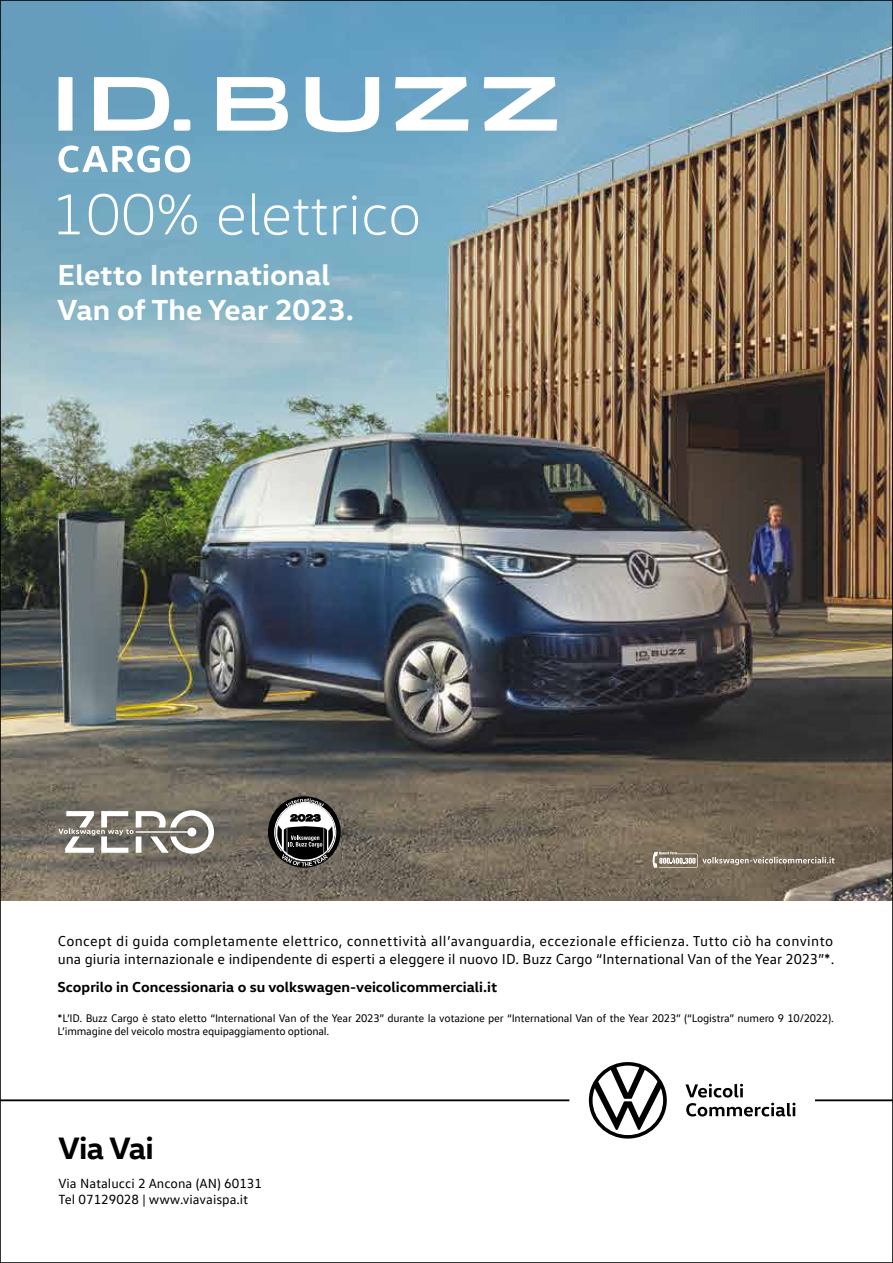
<style>
.page{position:relative;width:893px;height:1263px;background:#fff}
.page>*{position:absolute;margin:0;border:0;box-sizing:border-box;transform-origin:0 0}
.t1{font:300 58.5px "VW Head";color:#fff}
.t2{font:700 31.5px "VW Head";letter-spacing:-.02em;color:#000}
.t3{font:700 29.55px/35.4px "VW Head";color:#fff}
.t4{font:14.7px/17.5px "VW Text";letter-spacing:.01em;color:#000}
.t5{font:700 14.7px "VW Head";color:#000}
.t6{font:13.5px/16.2px "VW Text";color:#000}
.t7{font:11.25px/13.5px "VW Text";letter-spacing:-.02em;color:#000}
</style>
<div class="page">
<img style="left:2px;top:2px;width:889px;height:898px">
<svg style="left:651px;top:852px;width:183px;height:16px;background:#8e8475"></svg>
<svg style="left:268px;top:796px;width:73px;height:72px"></svg>
<div style="left:276px;top:803px;width:58px;height:58px;background:#fff;border-radius:50%"></div>
<svg style="left:286px;top:798px;width:38px;height:9px"></svg>
<div style="left:275px;top:802px;width:61px;height:60px;border:1px solid #fff;border-radius:50%"></div>
<svg style="left:277px;top:814px;width:56px;height:52px"></svg>
<svg style="left:58px;top:810px;width:156px;height:44px"></svg>
<svg style="left:59px;top:145px;width:131px;height:28px"></svg>
<svg style="left:59px;top:77px;width:131px;height:54px"></svg>
<svg style="left:306px;top:77px;width:73px;height:55px"></svg>
<svg style="left:395px;top:77px;width:74px;height:54px"></svg>
<svg style="left:484px;top:77px;width:73px;height:54px"></svg>
<svg style="left:217px;top:77px;width:71px;height:54px"></svg>
<hr style="left:0;top:1099px;width:569px;height:2px;background:#000">
<hr style="left:815px;top:1099px;width:78px;height:2px;background:#000">
<svg style="left:589px;top:1062px;width:78px;height:76px"></svg>
<svg style="left:685px;top:1084px;width:58px;height:13px"></svg>
<svg style="left:686px;top:1103px;width:109px;height:13px"></svg>
<h1 class="t1" style="left:51px;top:180px;width:372px">100% elettrico</h1>
<h3 class="t3" style="left:58px;top:255px;width:298px">Eletto International<br>Van of The Year 2023.</h3>
<p class="t4" style="left:58px;top:932px;width:778px">Concept di guida completamente elettrico, connettività all’avanguardia, eccezionale efficienza. Tutto ciò ha convinto una giuria internazionale e indipendente di esperti a eleggere il nuovo ID. Buzz Cargo “International Van of the Year 2023”*.</p>
<p class="t5" style="left:58px;top:978px;width:441px">Scoprilo in Concessionaria o su volkswagen-veicolicommerciali.it</p>
<p class="t7" style="left:58px;top:1011px;width:778px">*L’ID. Buzz Cargo è stato eletto “International Van of the Year 2023” durante la votazione per “International Van of the Year 2023” (“Logistra” numero 9 10/2022).<br>L’immagine del veicolo mostra equipaggiamento optional.</p>
<h2 class="t2" style="left:58px;top:1128px;width:97px">Via Vai</h2>
<p class="t6" style="left:58px;top:1175px;width:205px">Via Natalucci 2 Ancona (AN) 60131<br>Tel 07129028 | www.viavaispa.it</p>
</div>
